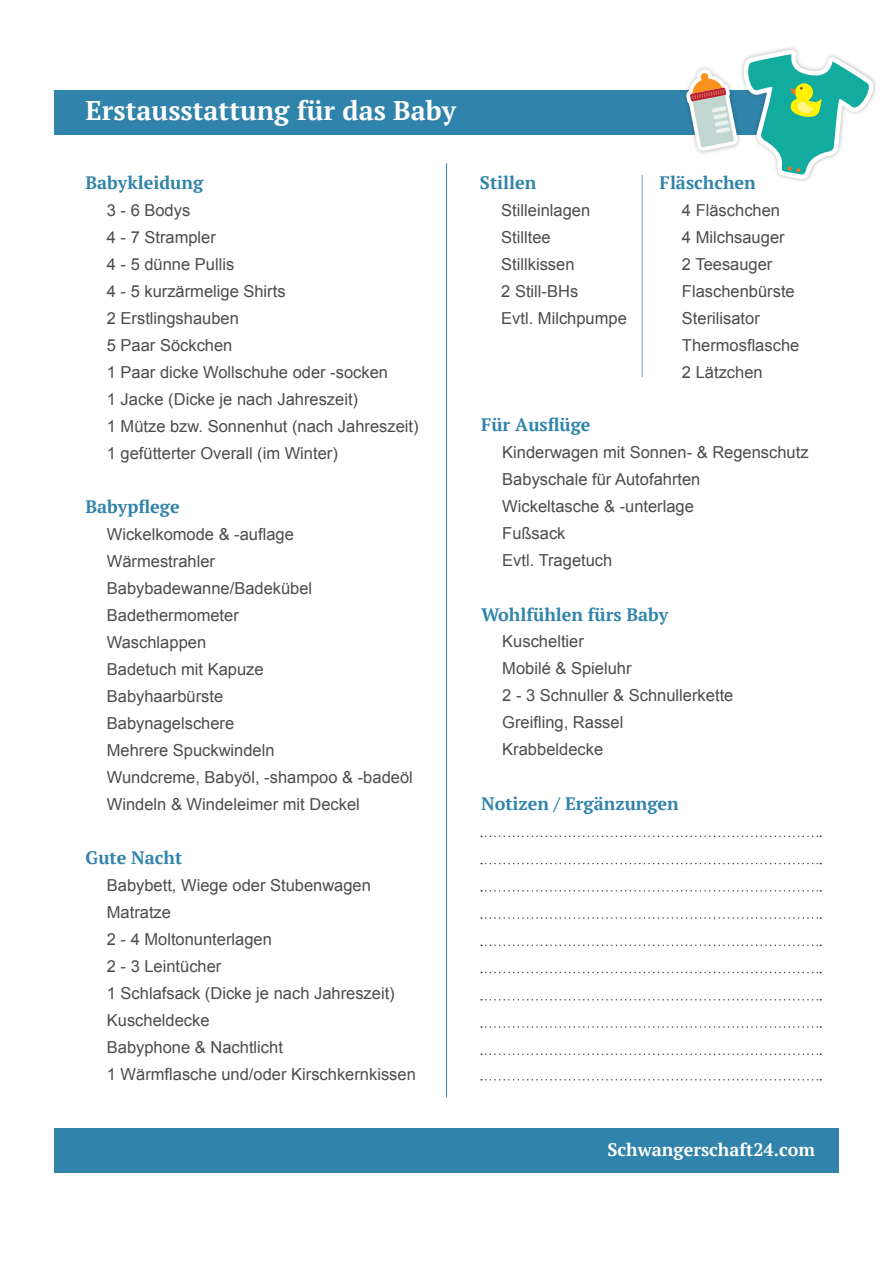
<style>
.page{position:relative;width:893px;height:1263px;background:#fff}
.page>*{position:absolute;margin:0;border:0;box-sizing:border-box;transform-origin:0 0}
.t1{font:700 27px "PT Serif";color:#fff}
.t2{font:700 18px "PT Serif";color:#3083aa}
.t3{font:700 18px "PT Serif";color:#fff}
.t4{font:16.5px "Arial";color:#4b4c4d}
</style>
<div class="page">
<div style="left:55px;top:90px;width:784px;height:45px;background:#3083aa"></div>
<div style="left:55px;top:1128px;width:784px;height:44px;background:#3083aa"></div>
<div style="left:739px;top:45px;width:139px;height:139px;background:#231f20;opacity:.3"></div>
<div style="left:682px;top:65px;width:60px;height:90px;background:#231f20;opacity:.3"></div>
<svg style="left:686px;top:50px;width:187px;height:129px"></svg>
<hr style="left:446px;top:163px;width:1px;height:934px;background:#3083aa">
<hr style="left:642px;top:175px;width:1px;height:202px;background:#3083aa">
<svg style="left:481px;top:835px;width:340px;height:2px"></svg>
<svg style="left:481px;top:863px;width:340px;height:1px"></svg>
<svg style="left:481px;top:890px;width:340px;height:1px"></svg>
<svg style="left:481px;top:917px;width:340px;height:2px"></svg>
<svg style="left:481px;top:944px;width:340px;height:2px"></svg>
<svg style="left:481px;top:972px;width:340px;height:1px"></svg>
<svg style="left:481px;top:999px;width:340px;height:1px"></svg>
<svg style="left:481px;top:1026px;width:340px;height:2px"></svg>
<svg style="left:481px;top:1053px;width:340px;height:2px"></svg>
<svg style="left:481px;top:1079px;width:340px;height:1px"></svg>
<p class="t1" style="left:86px;top:93px;width:372px">Erstausstattung für das Baby</p>
<p class="t2" style="left:86px;top:171px;width:119px">Babykleidung</p>
<p class="t4" style="left:107px;top:199px;width:85px">3 - 6 Bodys</p>
<p class="t4" style="left:107px;top:226px;width:111px">4 - 7 Strampler</p>
<p class="t4" style="left:107px;top:253px;width:129px">4 - 5 dünne Pullis</p>
<p class="t4" style="left:107px;top:280px;width:180px">4 - 5 kurzärmelige Shirts</p>
<p class="t4" style="left:107px;top:307px;width:134px">2 Erstlingshauben</p>
<p class="t4" style="left:107px;top:334px;width:127px">5 Paar Söckchen</p>
<p class="t4" style="left:107px;top:361px;width:283px">1 Paar dicke Wollschuhe oder -socken</p>
<p class="t4" style="left:107px;top:388px;width:253px">1 Jacke (Dicke je nach Jahreszeit)</p>
<p class="t4" style="left:107px;top:415px;width:313px">1 Mütze bzw. Sonnenhut (nach Jahreszeit)</p>
<p class="t4" style="left:107px;top:442px;width:233px">1 gefütterter Overall (im Winter)</p>
<p class="t2" style="left:86px;top:495px;width:96px">Babypflege</p>
<p class="t4" style="left:107px;top:523px;width:189px">Wickelkomode &amp; -auflage</p>
<p class="t4" style="left:107px;top:550px;width:110px">Wärmestrahler</p>
<p class="t4" style="left:107px;top:577px;width:207px">Babybadewanne/Badekübel</p>
<p class="t4" style="left:107px;top:604px;width:134px">Badethermometer</p>
<p class="t4" style="left:107px;top:631px;width:101px">Waschlappen</p>
<p class="t4" style="left:107px;top:658px;width:158px">Badetuch mit Kapuze</p>
<p class="t4" style="left:107px;top:685px;width:118px">Babyhaarbürste</p>
<p class="t4" style="left:107px;top:712px;width:129px">Babynagelschere</p>
<p class="t4" style="left:107px;top:739px;width:169px">Mehrere Spuckwindeln</p>
<p class="t4" style="left:107px;top:766px;width:307px">Wundcreme, Babyöl, -shampoo &amp; -badeöl</p>
<p class="t4" style="left:107px;top:793px;width:255px">Windeln &amp; Windeleimer mit Deckel</p>
<p class="t2" style="left:86px;top:846px;width:98px">Gute Nacht</p>
<p class="t4" style="left:107px;top:874px;width:266px">Babybett, Wiege oder Stubenwagen</p>
<p class="t4" style="left:107px;top:901px;width:66px">Matratze</p>
<p class="t4" style="left:107px;top:928px;width:167px">2 - 4 Moltonunterlagen</p>
<p class="t4" style="left:107px;top:955px;width:116px">2 - 3 Leintücher</p>
<p class="t4" style="left:107px;top:982px;width:289px">1 Schlafsack (Dicke je nach Jahreszeit)</p>
<p class="t4" style="left:107px;top:1009px;width:104px">Kuscheldecke</p>
<p class="t4" style="left:107px;top:1036px;width:178px">Babyphone &amp; Nachtlicht</p>
<p class="t4" style="left:107px;top:1063px;width:311px">1 Wärmflasche und/oder Kirschkernkissen</p>
<p class="t2" style="left:480px;top:171px;width:58px">Stillen</p>
<p class="t4" style="left:501px;top:199px;width:90px">Stilleinlagen</p>
<p class="t4" style="left:501px;top:226px;width:51px">Stilltee</p>
<p class="t4" style="left:501px;top:253px;width:75px">Stillkissen</p>
<p class="t4" style="left:501px;top:280px;width:79px">2 Still-BHs</p>
<p class="t4" style="left:501px;top:307px;width:127px">Evtl. Milchpumpe</p>
<p class="t2" style="left:660px;top:171px;width:98px">Fläschchen</p>
<p class="t4" style="left:682px;top:199px;width:100px">4 Fläschchen</p>
<p class="t4" style="left:682px;top:226px;width:104px">4 Milchsauger</p>
<p class="t4" style="left:682px;top:253px;width:92px">2 Teesauger</p>
<p class="t4" style="left:682px;top:280px;width:114px">Flaschenbürste</p>
<p class="t4" style="left:682px;top:307px;width:79px">Sterilisator</p>
<p class="t4" style="left:682px;top:334px;width:119px">Thermosflasche</p>
<p class="t4" style="left:682px;top:361px;width:82px">2 Lätzchen</p>
<p class="t2" style="left:481px;top:413px;width:111px">Für Ausflüge</p>
<p class="t4" style="left:502px;top:442px;width:308px">Kinderwagen mit Sonnen- &amp; Regenschutz</p>
<p class="t4" style="left:502px;top:469px;width:200px">Babyschale für Autofahrten</p>
<p class="t4" style="left:502px;top:496px;width:193px">Wickeltasche &amp; -unterlage</p>
<p class="t4" style="left:502px;top:523px;width:65px">Fußsack</p>
<p class="t4" style="left:502px;top:550px;width:112px">Evtl. Tragetuch</p>
<p class="t2" style="left:481px;top:602px;width:189px">Wohlfühlen fürs Baby</p>
<p class="t4" style="left:502px;top:631px;width:83px">Kuscheltier</p>
<p class="t4" style="left:502px;top:658px;width:131px">Mobilé &amp; Spieluhr</p>
<p class="t4" style="left:502px;top:685px;width:233px">2 - 3 Schnuller &amp; Schnullerkette</p>
<p class="t4" style="left:502px;top:712px;width:123px">Greifling, Rassel</p>
<p class="t4" style="left:502px;top:739px;width:102px">Krabbeldecke</p>
<p class="t2" style="left:481px;top:792px;width:199px">Notizen / Ergänzungen</p>
<p class="t3" style="left:607px;top:1138px;width:209px">Schwangerschaft24.com</p>
</div>
